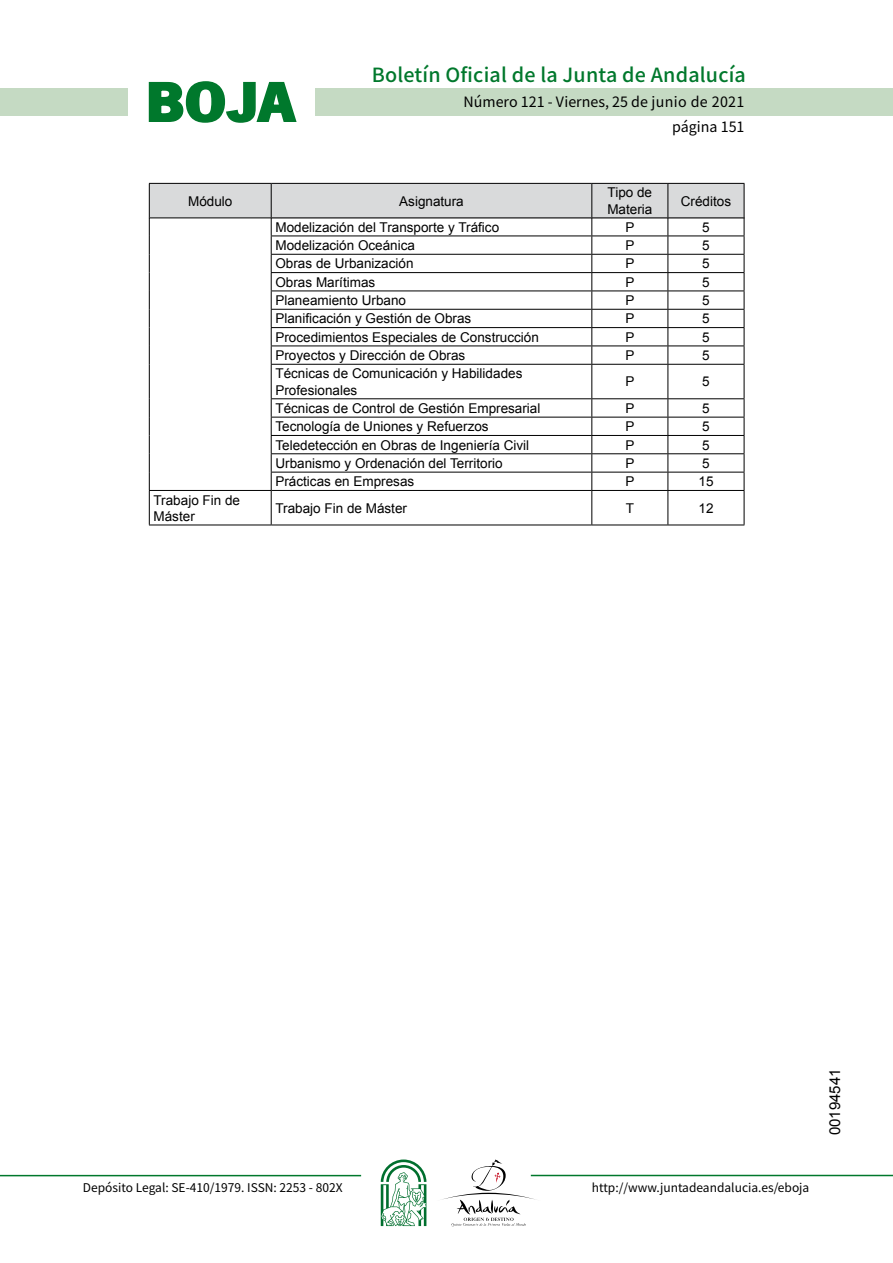
<style>
.page{position:relative;width:893px;height:1263px;background:#fff}
.page>*{position:absolute;margin:0;border:0;box-sizing:border-box;transform-origin:0 0}
.t1{font:700 57.75px "News Got T";color:#00782c;scale:1.14 1}
.t2{font:500 19.5px "Noto Sans HK";letter-spacing:.01em;color:#00782c}
.t3{font:15px "Arial";color:#000}
.t4{font:14.25px/24.5px "Noto Sans HK";color:#000;text-align:right}
.t5{font:13.5px/16.2px "Arial";color:#000}
.t6{font:12px "Noto Sans HK";color:#000}
</style>
<div class="page">
<div style="left:315px;top:88px;width:577px;height:28px;background:#c5dac3"></div>
<div style="left:0;top:88px;width:128px;height:28px;background:#c5dac3"></div>
<hr style="left:0;top:1175px;width:361px;height:1px;background:#00782c">
<hr style="left:531px;top:1175px;width:361px;height:1px;background:#00782c">
<svg style="left:148px;top:81px;width:149px;height:42px"></svg>
<svg style="left:442px;top:1159px;width:100px;height:67px"></svg>
<svg style="left:381px;top:1160px;width:45px;height:66px"></svg>
<hr style="left:271px;top:364px;width:321px;height:1px;background:#000">
<hr style="left:592px;top:364px;width:76px;height:1px;background:#000">
<hr style="left:591px;top:365px;width:1px;height:33px;background:#000">
<hr style="left:668px;top:364px;width:76px;height:1px;background:#000">
<hr style="left:667px;top:365px;width:1px;height:33px;background:#000">
<hr style="left:743px;top:365px;width:1px;height:33px;background:#000">
<hr style="left:271px;top:398px;width:321px;height:1px;background:#000">
<hr style="left:592px;top:398px;width:76px;height:1px;background:#000">
<hr style="left:668px;top:398px;width:76px;height:1px;background:#000">
<hr style="left:271px;top:417px;width:321px;height:1px;background:#000">
<hr style="left:592px;top:417px;width:76px;height:1px;background:#000">
<hr style="left:668px;top:417px;width:76px;height:1px;background:#000">
<hr style="left:271px;top:435px;width:321px;height:1px;background:#000">
<hr style="left:592px;top:435px;width:76px;height:1px;background:#000">
<hr style="left:668px;top:435px;width:76px;height:1px;background:#000">
<hr style="left:271px;top:453px;width:321px;height:1px;background:#000">
<hr style="left:592px;top:453px;width:76px;height:1px;background:#000">
<hr style="left:668px;top:453px;width:76px;height:1px;background:#000">
<hr style="left:271px;top:472px;width:321px;height:1px;background:#000">
<hr style="left:592px;top:472px;width:76px;height:1px;background:#000">
<svg style="left:591px;top:399px;width:1px;height:91px"></svg>
<hr style="left:668px;top:472px;width:76px;height:1px;background:#000">
<svg style="left:667px;top:399px;width:1px;height:91px"></svg>
<svg style="left:743px;top:399px;width:1px;height:91px"></svg>
<hr style="left:149px;top:491px;width:1px;height:34px;background:#000">
<hr style="left:271px;top:490px;width:321px;height:1px;background:#000">
<hr style="left:271px;top:491px;width:1px;height:34px;background:#000">
<hr style="left:592px;top:490px;width:76px;height:1px;background:#000">
<hr style="left:591px;top:491px;width:1px;height:34px;background:#000">
<hr style="left:668px;top:490px;width:76px;height:1px;background:#000">
<hr style="left:667px;top:491px;width:1px;height:34px;background:#000">
<hr style="left:743px;top:491px;width:1px;height:34px;background:#000">
<hr style="left:149px;top:525px;width:122px;height:1px;background:#000">
<hr style="left:271px;top:525px;width:321px;height:1px;background:#000">
<hr style="left:592px;top:525px;width:76px;height:1px;background:#000">
<hr style="left:668px;top:525px;width:76px;height:1px;background:#000">
<hr style="left:149px;top:364px;width:1px;height:35px;background:#000">
<hr style="left:271px;top:365px;width:1px;height:33px;background:#000">
<svg style="left:149px;top:399px;width:1px;height:91px"></svg>
<svg style="left:271px;top:399px;width:1px;height:91px"></svg>
<hr style="left:149px;top:490px;width:122px;height:1px;background:#000">
<svg style="left:149px;top:184px;width:595px;height:180px"></svg>
<hr style="left:149px;top:183px;width:122px;height:1px;background:#000">
<hr style="left:149px;top:184px;width:1px;height:34px;background:#000">
<hr style="left:271px;top:183px;width:321px;height:1px;background:#000">
<hr style="left:271px;top:184px;width:1px;height:34px;background:#000">
<hr style="left:592px;top:183px;width:76px;height:1px;background:#000">
<hr style="left:591px;top:184px;width:1px;height:34px;background:#000">
<hr style="left:668px;top:183px;width:76px;height:1px;background:#000">
<hr style="left:667px;top:184px;width:1px;height:34px;background:#000">
<hr style="left:743px;top:184px;width:1px;height:34px;background:#000">
<hr style="left:149px;top:218px;width:122px;height:1px;background:#000">
<hr style="left:271px;top:218px;width:321px;height:1px;background:#000">
<hr style="left:592px;top:218px;width:76px;height:1px;background:#000">
<hr style="left:668px;top:218px;width:76px;height:1px;background:#000">
<h1 class="t1" style="left:145px;top:68px;width:133px">BOJA</h1>
<h2 class="t2" style="left:372px;top:64px;width:375px">Boletín Oficial de la Junta de Andalucía</h2>
<p class="t4" style="left:463px;top:90px;width:282px">Número 121 - Viernes, 25 de junio de 2021 página 151</p>
<p class="t5" style="left:188px;top:193px;width:46px">Módulo</p>
<p class="t5" style="left:399px;top:193px;width:66px">Asignatura</p>
<p class="t5" style="left:607px;top:185px;width:47px">Tipo de<br>Materia</p>
<p class="t5" style="left:680px;top:193px;width:52px">Créditos</p>
<p class="t5" style="left:275px;top:219px;width:225px">Modelización del Transporte y Tráfico</p>
<p class="t5" style="left:625px;top:219px;width:11px">P</p>
<p class="t5" style="left:702px;top:219px;width:9px">5</p>
<p class="t5" style="left:275px;top:237px;width:141px">Modelización Oceánica</p>
<p class="t5" style="left:625px;top:237px;width:11px">P</p>
<p class="t5" style="left:702px;top:237px;width:9px">5</p>
<p class="t5" style="left:275px;top:256px;width:140px">Obras de Urbanización</p>
<p class="t5" style="left:625px;top:256px;width:11px">P</p>
<p class="t5" style="left:702px;top:256px;width:9px">5</p>
<p class="t5" style="left:275px;top:274px;width:101px">Obras Marítimas</p>
<p class="t5" style="left:625px;top:274px;width:11px">P</p>
<p class="t5" style="left:702px;top:274px;width:9px">5</p>
<p class="t5" style="left:275px;top:292px;width:132px">Planeamiento Urbano</p>
<p class="t5" style="left:625px;top:292px;width:11px">P</p>
<p class="t5" style="left:702px;top:292px;width:9px">5</p>
<p class="t5" style="left:275px;top:311px;width:197px">Planificación y Gestión de Obras</p>
<p class="t5" style="left:625px;top:311px;width:11px">P</p>
<p class="t5" style="left:702px;top:311px;width:9px">5</p>
<p class="t5" style="left:275px;top:329px;width:265px">Procedimientos Especiales de Construcción</p>
<p class="t5" style="left:625px;top:329px;width:11px">P</p>
<p class="t5" style="left:702px;top:329px;width:9px">5</p>
<p class="t5" style="left:275px;top:347px;width:191px">Proyectos y Dirección de Obras</p>
<p class="t5" style="left:625px;top:347px;width:11px">P</p>
<p class="t5" style="left:702px;top:347px;width:9px">5</p>
<p class="t5" style="left:275px;top:366px;width:248px">Técnicas de Comunicación y Habilidades<br>Profesionales</p>
<p class="t5" style="left:625px;top:374px;width:11px">P</p>
<p class="t5" style="left:702px;top:374px;width:9px">5</p>
<p class="t5" style="left:275px;top:400px;width:266px">Técnicas de Control de Gestión Empresarial</p>
<p class="t5" style="left:625px;top:400px;width:11px">P</p>
<p class="t5" style="left:702px;top:400px;width:9px">5</p>
<p class="t5" style="left:275px;top:419px;width:215px">Tecnología de Uniones y Refuerzos</p>
<p class="t5" style="left:625px;top:419px;width:11px">P</p>
<p class="t5" style="left:702px;top:419px;width:9px">5</p>
<p class="t5" style="left:275px;top:437px;width:255px">Teledetección en Obras de Ingeniería Civil</p>
<p class="t5" style="left:625px;top:437px;width:11px">P</p>
<p class="t5" style="left:702px;top:437px;width:9px">5</p>
<p class="t5" style="left:275px;top:455px;width:229px">Urbanismo y Ordenación del Territorio</p>
<p class="t5" style="left:625px;top:455px;width:11px">P</p>
<p class="t5" style="left:702px;top:455px;width:9px">5</p>
<p class="t5" style="left:275px;top:474px;width:140px">Prácticas en Empresas</p>
<p class="t5" style="left:625px;top:474px;width:11px">P</p>
<p class="t5" style="left:698px;top:474px;width:17px">15</p>
<p class="t5" style="left:153px;top:492px;width:88px">Trabajo Fin de<br>Máster</p>
<p class="t5" style="left:275px;top:500px;width:133px">Trabajo Fin de Máster</p>
<p class="t5" style="left:626px;top:500px;width:10px">T</p>
<p class="t5" style="left:698px;top:500px;width:17px">12</p>
<p class="t6" style="left:83px;top:1181px;width:261px">Depósito Legal: SE-410/1979. ISSN: 2253 - 802X</p>
<p class="t6" style="left:592px;top:1181px;width:219px">http://www.juntadeandalucia.es/eboja</p>
<p class="t3" style="left:825px;top:1135px;width:68px;rotate:-90deg">00194541</p>
</div>
